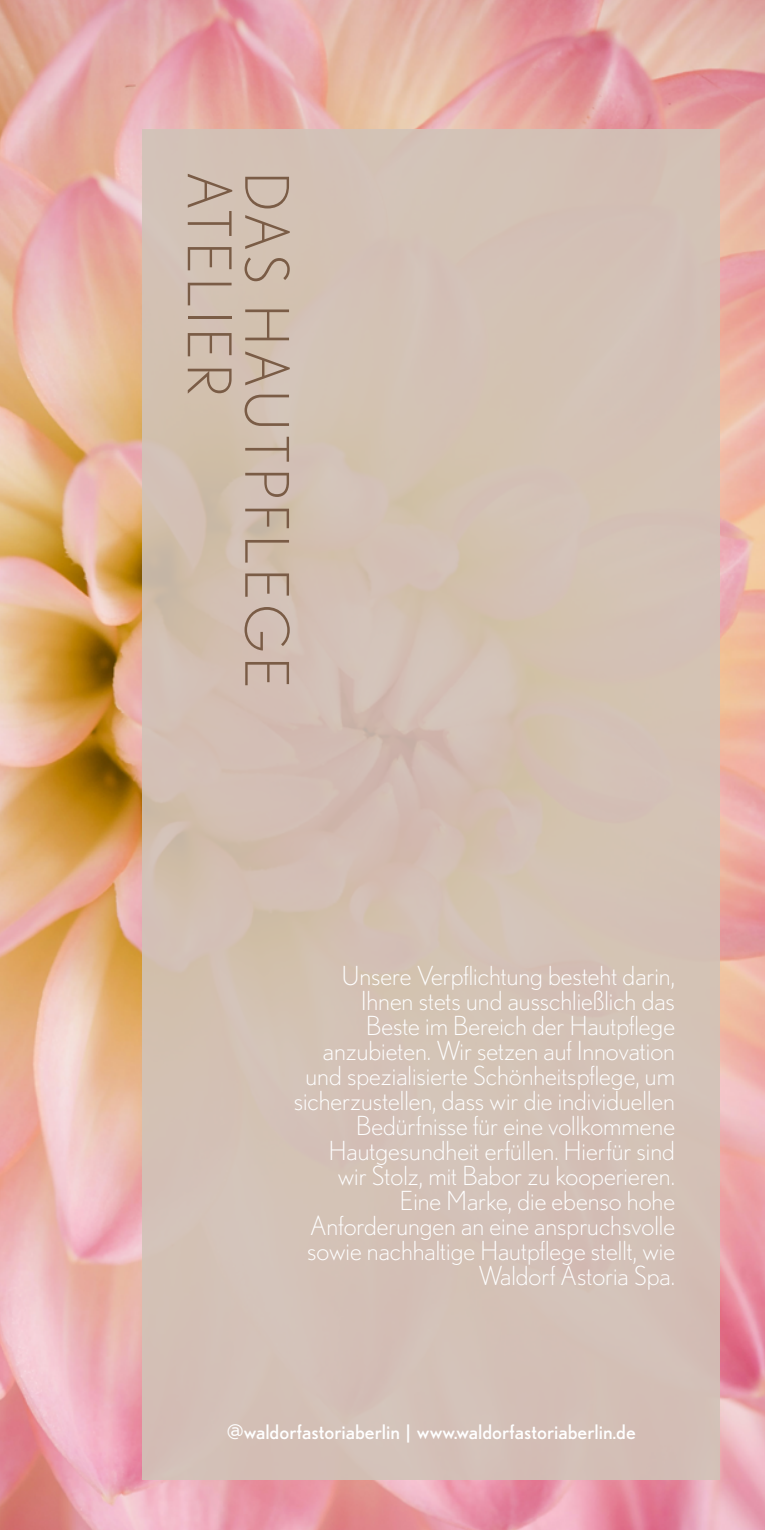
<style>
.page{position:relative;width:765px;height:1530px;background:#fff}
.page>*{position:absolute;margin:0;border:0;box-sizing:border-box;transform-origin:0 0}
.t1{font:300 60px "Nobel";letter-spacing:.075em;color:#7a5c46}
.t2{font:300 26.25px/25px "Nobel";color:#fff;text-align:right}
.t3{font:20px "Nobel";color:#fff}
</style>
<div class="page">
<img style="left:0;top:0;width:765px;height:1530px">
<div style="left:143px;top:130px;width:577px;height:1350px;background:#d1c3b8"></div>
<h1 class="t1" style="left:244px;top:172px;width:226px;rotate:90deg">ATELIER</h1>
<h1 class="t1" style="left:301px;top:172px;width:518px;rotate:90deg">DAS HAUTPFLEGE</h1>
<p class="t2" style="left:294px;top:963px;width:383px">Unsere Verpflichtung besteht darin, Ihnen stets und ausschließlich das<br>Beste im Bereich der Hautpflege anzubieten. Wir setzen auf Innovation und spezialisierte Schönheitspflege, um sicherzustellen, dass wir die individuellen Bedürfnisse für eine vollkommene Hautgesundheit erfüllen. Hierfür sind wir Stolz, mit Babor zu kooperieren.<br>Eine Marke, die ebenso hohe Anforderungen an eine anspruchsvolle sowie nachhaltige Hautpflege stellt, wie Waldorf Astoria Spa.</p>
<p class="t3" style="left:227px;top:1420px;width:411px">@waldorfastoriaberlin | www.waldorfastoriaberlin.de</p>
</div>
